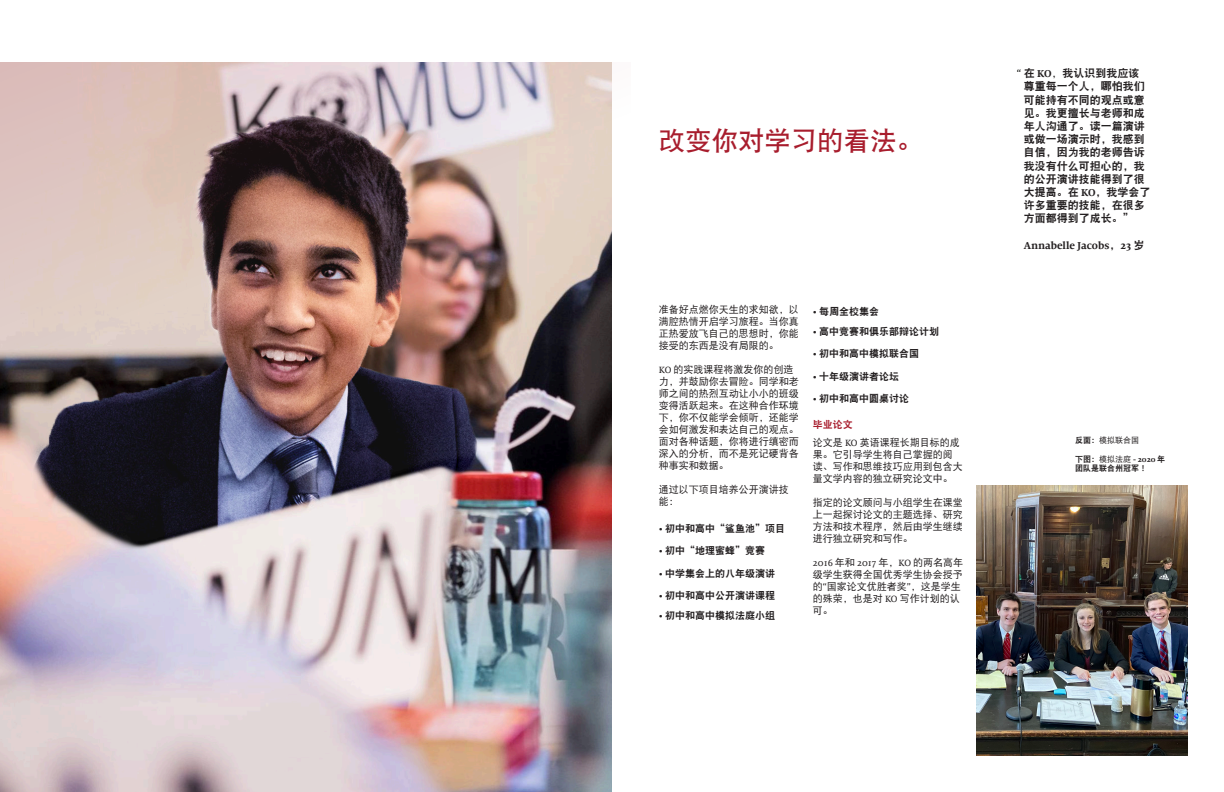
<style>
.page{position:relative;width:1224px;height:792px;background:#fff}
.page>*{position:absolute;margin:0;border:0;box-sizing:border-box;transform-origin:0 0}
.t1{font:26.4px "DF Hei W7";color:#a81d2d}
.t2{font:11px/13.2px "DF Hei W9";color:#231f20}
.t3{font:700 11px "Milo Serif Web W04";color:#231f20}
.t4{font:10px/12px "DF Hei W5";color:#231f20}
.t5{font:10px "DF Hei W9";color:#231f20}
.t6{font:10px "DF Hei W9";color:#a81d2d}
.t7{font:700 8px "Milo Serif Web W04";color:#231f20}
.t8{font:8px "DF Hei W9";color:#231f20}
.t9{font:8px "DF Hei W5";color:#231f20}
.s1{font-family:"Milo Serif Web W04 Text"}
.s2{font-family:"Milo Serif Web W04 Text";color:#040503}
.s3{font-family:"Milo Serif Web W04";font-weight:700}
.s4{font-family:"DF Hei W5"}
.s5{font-family:"DF Hei W9";font-weight:400}
.s6{font-family:"DF Hei W9"}
.s7{font-family:"DF Hei W5";font-weight:400}
</style>
<div class="page">
<img style="left:0;top:768px;width:612px;height:24px">
<img style="left:0;top:62px;width:612px;height:706px">
<img style="left:976px;top:485px;width:212px;height:271px">
<p class="t1" style="left:659px;top:128px;width:265px">改变你对学习的看法。</p>
<p class="t4" style="left:659px;top:304px;width:141px;text-align:justify">准备好点燃你天生的求知欲，以满腔热情开启学习旅程。当你真正热爱放飞自己的思想时，你能接受的东西是没有局限的。</p>
<p class="t4" style="left:659px;top:364px;width:141px"><span class="s1">KO</span> 的实践课程将激发你的创造力，并鼓励你去冒险。同学和老师之间的热烈互动让小小的班级变得活跃起来。在这种合作环境下，你不仅能学会倾听，还能学会如何激发和表达自己的观点。面对各种话题，你将进行缜密而深入的分析，而不是死记硬背各种事实和数据。</p>
<p class="t4" style="left:659px;top:484px;width:131px">通过以下项目培养公开演讲技能：</p>
<p class="t5" style="left:659px;top:523px;width:128px"><span class="s1">•</span> 初中和高中“鲨鱼池”项目</p>
<p class="t5" style="left:659px;top:546px;width:108px"><span class="s1">•</span> 初中“地理蜜蜂”竞赛</p>
<p class="t5" style="left:659px;top:568px;width:118px"><span class="s1">•</span> 中学集会上的八年级演讲</p>
<p class="t5" style="left:659px;top:590px;width:118px"><span class="s1">•</span> 初中和高中公开演讲课程</p>
<p class="t5" style="left:659px;top:610px;width:118px"><span class="s1">•</span> 初中和高中模拟法庭小组</p>
<p class="t5" style="left:813px;top:306px;width:68px"><span class="s1">•</span> 每周全校集会</p>
<p class="t5" style="left:813px;top:326px;width:128px"><span class="s1">•</span> 高中竞赛和俱乐部辩论计划</p>
<p class="t5" style="left:813px;top:349px;width:108px"><span class="s1">•</span> 初中和高中模拟联合国</p>
<p class="t5" style="left:813px;top:371px;width:88px"><span class="s1">•</span> 十年级演讲者论坛</p>
<p class="t5" style="left:813px;top:393px;width:98px"><span class="s1">•</span> 初中和高中圆桌讨论</p>
<p class="t6" style="left:813px;top:420px;width:41px">毕业论文</p>
<p class="t4" style="left:813px;top:437px;width:151px">论文是 <span class="s1">KO</span> 英语课程长期目标的成果。它引导学生将自己掌握的阅读、写作和思维技巧应用到包含大量文学内容的独立研究论文中。</p>
<p class="t4" style="left:813px;top:497px;width:151px;text-align:justify">指定的论文顾问与小组学生在课堂上一起探讨论文的主题选择、研究方法和技术程序，然后由学生继续进行独立研究和写作。</p>
<p class="t4" style="left:813px;top:557px;width:152px"><span class="s1">2016</span> 年和 <span class="s1">2017</span> 年，<span class="s1">KO</span> 的两名高年级学生获得全国优秀学生协会授予的<span class="s1">“</span>国家论文优胜者奖<span class="s1">”</span>，这是学生的殊荣，也是对 <span class="s1">KO</span> 写作计划的认可。</p>
<p class="t2" style="left:1024px;top:67px;width:128px;text-indent:-7px"><span class="s2">“</span> 在 <span class="s3">KO</span><span class="s4">，</span>我认识到我应该尊重每一个人，哪怕我们可能持有不同的观点或意见。我更擅长与老师和成年人沟通了。读一篇演讲或做一场演示时，我感到自信，因为我的老师告诉我没有什么可担心的，我的公开演讲技能得到了很大提高。在 <span class="s3">KO</span>，我学会了许多重要的技能，在很多方面都得到了成长。”</p>
<p class="t3" style="left:1024px;top:239px;width:122px">Annabelle Jacobs<span class="s5">，</span>23 <span class="s5">岁</span></p>
<p class="t9" style="left:1075px;top:436px;width:65px"><span class="s6">反面：</span>模拟联合国</p>
<p class="t7" style="left:1075px;top:455px;width:92px"><span class="s5">下图：</span><span class="s7">模拟法庭</span> - 2020 <span class="s5">年</span></p>
<p class="t8" style="left:1075px;top:465px;width:73px">团队是联合州冠军！</p>
</div>
